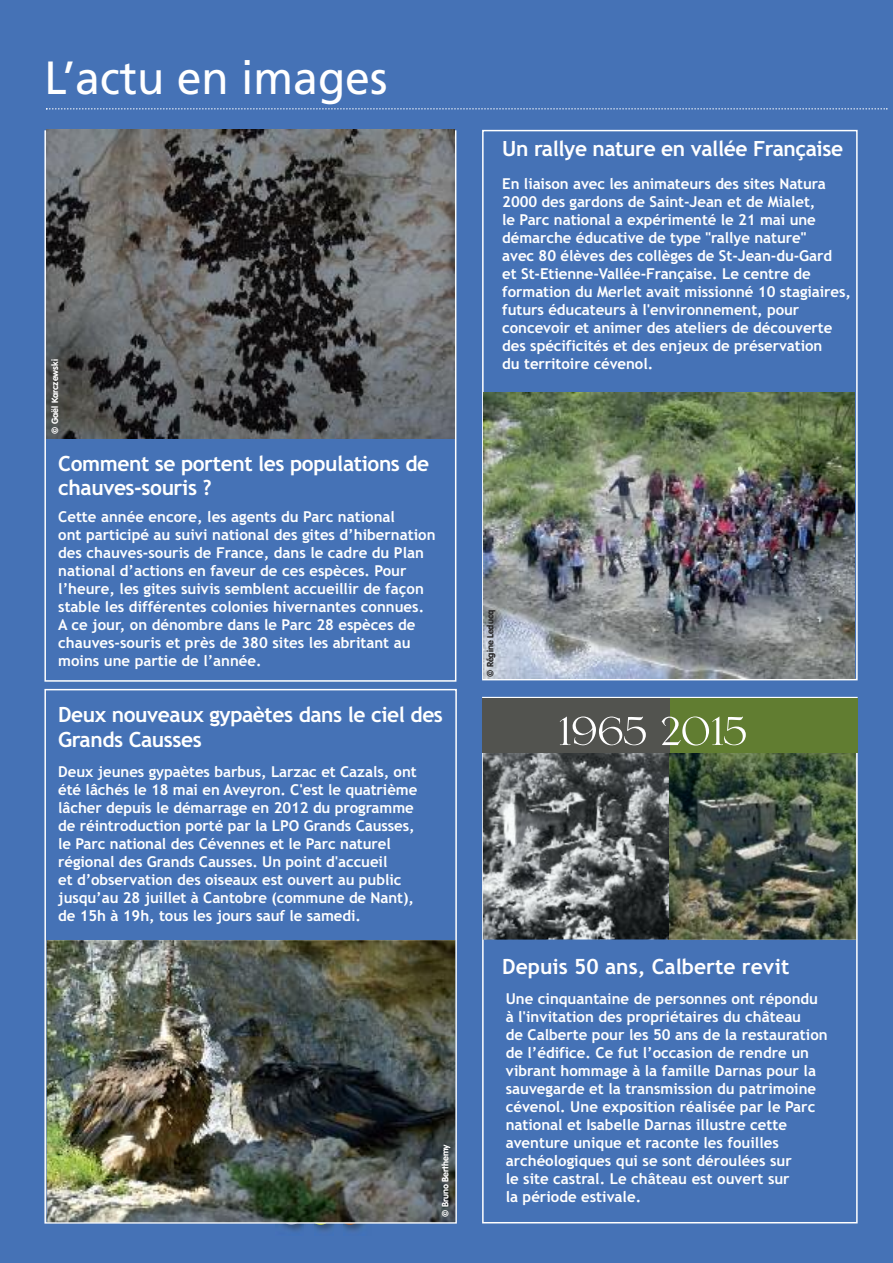
<style>
.page{position:relative;width:893px;height:1263px;background:#4572b6}
.page>*{position:absolute;margin:0;border:0;box-sizing:border-box;transform-origin:0 0}
.t1{font:53.85px "Serlio LH";letter-spacing:-.03em;color:#fff}
.t2{font:46.5px "Frutiger";color:#fff;scale:.96 1}
.t3{font:700 21px/25.2px "Trebuchet MS";letter-spacing:-.02em;color:#fff}
.t4{font:700 21px "Trebuchet MS";color:#fff}
.t5{font:700 15px/18px "Trebuchet MS";color:#fff}
.t6{font:700 9px "VAG Rounded";color:#fff}
.t7{font:700 9px "VAG Rounded";color:#272627}
</style>
<div class="page">
<img style="left:276px;top:1223px;width:96px;height:9px">
<svg style="left:281px;top:1203px;width:21px;height:22px"></svg>
<svg style="left:310px;top:1203px;width:21px;height:22px"></svg>
<svg style="left:339px;top:1203px;width:21px;height:22px"></svg>
<div style="left:482px;top:130px;width:376px;height:550px;border:2px solid #fff"></div>
<div style="left:44px;top:689px;width:413px;height:534px;border:2px solid #fff"></div>
<img style="left:46px;top:130px;width:408px;height:309px">
<svg style="left:46px;top:108px;width:841px;height:2px"></svg>
<img style="left:483px;top:392px;width:372px;height:287px">
<img style="left:47px;top:940px;width:408px;height:282px">
<img style="left:669px;top:752px;width:187px;height:188px">
<img style="left:483px;top:752px;width:186px;height:188px">
<div style="left:482px;top:698px;width:188px;height:54px;background:#52534f"></div>
<div style="left:670px;top:698px;width:187px;height:54px;background:#617d31"></div>
<h2 class="t2" style="left:45px;top:60px;width:358px">L’actu en images</h2>
<p class="t6" style="left:51px;top:434px;width:76px;rotate:-90deg">© Gaël Karczewski</p>
<h3 class="t3" style="left:58px;top:451px;width:373px;line-height:24px">Comment se portent les populations de chauves-souris ?</h3>
<p class="t5" style="left:58px;top:508px;width:379px">Cette année encore, les agents du Parc national<br>ont participé au suivi national des gites d’hibernation des chauves-souris de France, dans le cadre du Plan national d’actions en faveur de ces espèces. Pour l’heure, les gites suivis semblent accueillir de façon stable les différentes colonies hivernantes connues.<br>A ce jour, on dénombre dans le Parc 28 espèces de chauves-souris et près de 380 sites les abritant au moins une partie de l’année.</p>
<h3 class="t3" style="left:58px;top:702px;width:386px">Deux nouveaux gypaètes dans le ciel des<br>Grands Causses</h3>
<p class="t5" style="left:58px;top:762px;width:361px">Deux jeunes gypaètes barbus, Larzac et Cazals, ont été lâchés le 18 mai en Aveyron. C'est le quatrième lâcher depuis le démarrage en 2012 du programme de réintroduction porté par la LPO Grands Causses, le Parc national des Cévennes et le Parc naturel régional des Grands Causses. Un point d'accueil<br>et d’observation des oiseaux est ouvert au public jusqu’au 28 juillet à Cantobre (commune de Nant), de 15h à 19h, tous les jours sauf le samedi.</p>
<p class="t6" style="left:442px;top:1217px;width:74px;rotate:-90deg">© Bruno Berthemy</p>
<h3 class="t3" style="left:502px;top:136px;width:342px">Un rallye nature en vallée Française</h3>
<p class="t5" style="left:502px;top:175px;width:350px">En liaison avec les animateurs des sites Natura 2000 des gardons de Saint-Jean et de Mialet,<br>le Parc national a expérimenté le 21 mai une démarche éducative de type "rallye nature"<br>avec 80 élèves des collèges de St-Jean-du-Gard<br>et St-Etienne-Vallée-Française. Le centre de formation du Merlet avait missionné 10 stagiaires, futurs éducateurs à l'environnement, pour concevoir et animer des ateliers de découverte des spécificités et des enjeux de préservation<br>du territoire cévenol.</p>
<p class="t7" style="left:487px;top:677px;width:68px;rotate:-90deg">© Régine Leducq</p>
<h1 class="t1" style="left:557px;top:695px;width:192px">1965 2015</h1>
<h3 class="t4" style="left:502px;top:954px;width:288px">Depuis 50 ans, Calberte revit</h3>
<p class="t5" style="left:506px;top:989px;width:324px">Une cinquantaine de personnes ont répondu à l'invitation des propriétaires du château<br>de Calberte pour les 50 ans de la restauration de l’édifice. Ce fut l’occasion de rendre un vibrant hommage à la famille Darnas pour la sauvegarde et la transmission du patrimoine cévenol. Une exposition réalisée par le Parc national et Isabelle Darnas illustre cette aventure unique et raconte les fouilles archéologiques qui se sont déroulées sur<br>le site castral. Le château est ouvert sur<br>la période estivale.</p>
</div>
